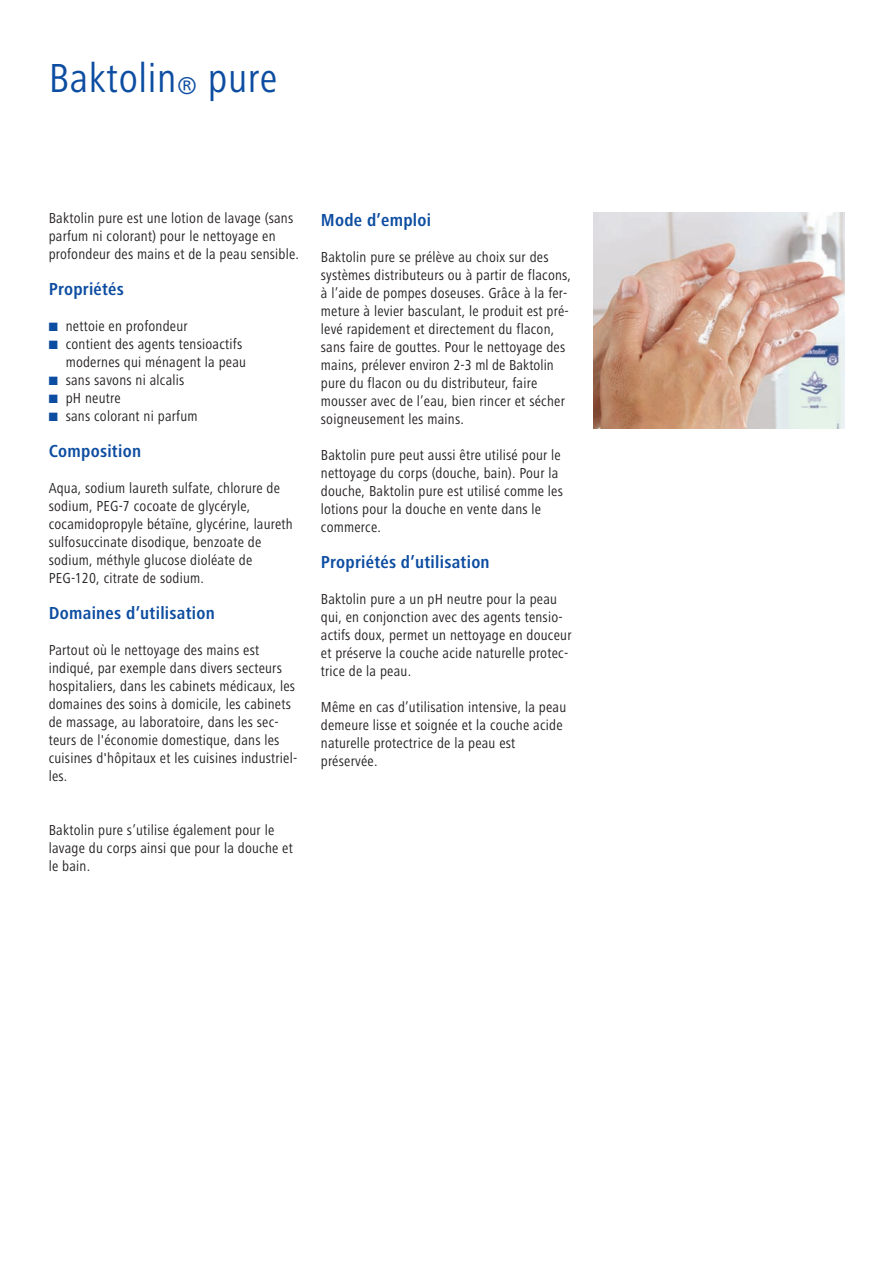
<style>
.page{position:relative;width:893px;height:1263px;background:#fff}
.page>*{position:absolute;margin:0;border:0;box-sizing:border-box;transform-origin:0 0}
.t1{font:42px "Hartmann";letter-spacing:.015em;color:#0d4da1}
.t2{font:700 18px "Hartmann";letter-spacing:.015em;color:#0d4da1}
.t3{font:15px/18px "Hartmann";letter-spacing:.015em;color:#231f20}
.s1{font-size:25.2px}
.s2{color:#0d4da1}
</style>
<div class="page">
<img style="left:593px;top:213px;width:251px;height:215px">
<h1 class="t1" style="left:49px;top:62px;width:230px">Baktolin<span class="s1">®</span> pure</h1>
<p class="t3" style="left:49px;top:211px;width:252px">Baktolin pure est une lotion de lavage (sans parfum ni colorant) pour le nettoyage en profondeur des mains et de la peau sensible.</p>
<p class="t2" style="left:49px;top:283px;width:77px">Propriétés</p>
<p class="t3" style="left:49px;top:319px;width:140px"><span class="s2">■</span> nettoie en profondeur</p>
<p class="t3" style="left:49px;top:337px;width:199px;text-align:right"><span class="s2">■</span> contient des agents tensioactifs modernes qui ménagent la peau</p>
<p class="t3" style="left:49px;top:373px;width:137px"><span class="s2">■</span> sans savons ni alcalis</p>
<p class="t3" style="left:49px;top:391px;width:73px"><span class="s2">■</span> pH neutre</p>
<p class="t3" style="left:49px;top:409px;width:150px"><span class="s2">■</span> sans colorant ni parfum</p>
<p class="t2" style="left:49px;top:445px;width:94px">Composition</p>
<p class="t3" style="left:49px;top:481px;width:246px">Aqua, sodium laureth sulfate, chlorure de sodium, PEG-7 cocoate de glycéryle, cocamidopropyle bétaïne, glycérine, laureth sulfosuccinate disodique, benzoate de sodium, méthyle glucose dioléate de PEG-120, citrate de sodium.</p>
<p class="t2" style="left:49px;top:607px;width:168px">Domaines d’utilisation</p>
<p class="t3" style="left:49px;top:643px;width:250px">Partout où le nettoyage des mains est indiqué, par exemple dans divers secteurs hospitaliers, dans les cabinets médicaux, les domaines des soins à domicile, les cabinets de massage, au laboratoire, dans les sec&shy;teurs de l'économie domestique, dans les cuisines d'hôpitaux et les cuisines industriel&shy;les.</p>
<p class="t3" style="left:49px;top:823px;width:246px">Baktolin pure s’utilise également pour le lavage du corps ainsi que pour la douche et le bain.</p>
<p class="t2" style="left:321px;top:213px;width:112px">Mode d’emploi</p>
<p class="t3" style="left:321px;top:249px;width:252px">Baktolin pure se prélève au choix sur des systèmes distributeurs ou à partir de flacons, à l’aide de pompes doseuses. Grâce à la fer&shy;meture à levier basculant, le produit est pré&shy;levé rapidement et directement du flacon, sans faire de gouttes. Pour le nettoyage des mains, prélever environ 2-3 ml de Baktolin pure du flacon ou du distributeur, faire mousser avec de l’eau, bien rincer et sécher soigneusement les mains.</p>
<p class="t3" style="left:321px;top:447px;width:244px">Baktolin pure peut aussi être utilisé pour le nettoyage du corps (douche, bain). Pour la douche, Baktolin pure est utilisé comme les lotions pour la douche en vente dans le commerce.</p>
<p class="t2" style="left:321px;top:555px;width:170px">Propriétés d’utilisation</p>
<p class="t3" style="left:321px;top:591px;width:252px">Baktolin pure a un pH neutre pour la peau qui, en conjonction avec des agents tensio&shy;actifs doux, permet un nettoyage en douceur et préserve la couche acide naturelle protec&shy;trice de la peau.</p>
<p class="t3" style="left:321px;top:699px;width:247px">Même en cas d’utilisation intensive, la peau demeure lisse et soignée et la couche acide naturelle protectrice de la peau est préservée.</p>
</div>
